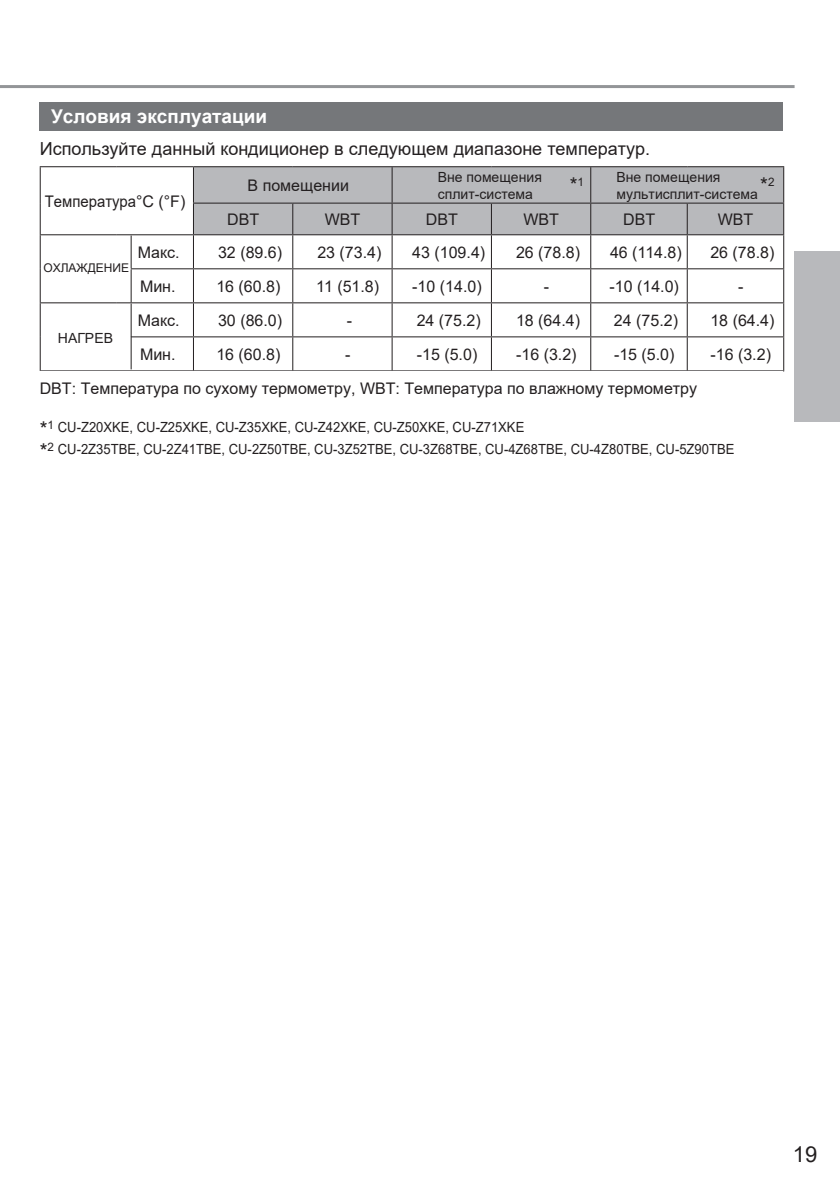
<style>
.page{position:relative;width:840px;height:1191px;background:#fff}
.page>*{position:absolute;margin:0;border:0;box-sizing:border-box;transform-origin:0 0}
.t1{font:22px "Arial";color:#231f20}
.t2{font:20px "Arial";color:#231f20}
.t3{font:700 19px "Arial";color:#fff}
.t4{font:18px "Arial";color:#231f20}
.t5{font:16px "Arial";color:#231f20}
.t6{font:16px "Arial";color:#231f20;scale:.93 1}
.t7{font:14px/22.4px "Arial";color:#231f20;scale:.93 1}
.t8{font:14px/16.8px "Arial";color:#231f20}
.t9{font:12px "Arial";color:#231f20}
.s1{font-size:20px}
</style>
<div class="page">
<hr style="left:0;top:85px;width:794px;height:3px;background:#939598">
<div style="left:794px;top:252px;width:45px;height:170px;background:#b8b9bc"></div>
<div style="left:40px;top:102px;width:742px;height:28px;background:#75777a"></div>
<svg style="left:41px;top:167px;width:741px;height:203px"></svg>
<div style="left:194px;top:167px;width:588px;height:67px;background:#b8b9bc"></div>
<hr style="left:40px;top:166px;width:77px;height:1px;background:#231f20">
<hr style="left:40px;top:167px;width:1px;height:36px;background:#231f20">
<hr style="left:117px;top:166px;width:76px;height:1px;background:#231f20">
<hr style="left:40px;top:203px;width:1px;height:31px;background:#231f20">
<hr style="left:193px;top:166px;width:99px;height:1px;background:#231f20">
<hr style="left:193px;top:167px;width:1px;height:36px;background:#231f20">
<hr style="left:292px;top:166px;width:199px;height:1px;background:#231f20">
<hr style="left:391px;top:167px;width:1px;height:36px;background:#231f20">
<hr style="left:491px;top:166px;width:195px;height:1px;background:#231f20">
<hr style="left:590px;top:167px;width:1px;height:36px;background:#231f20">
<hr style="left:686px;top:166px;width:97px;height:1px;background:#231f20">
<hr style="left:782px;top:167px;width:1px;height:36px;background:#231f20">
<hr style="left:193px;top:203px;width:99px;height:1px;background:#231f20">
<hr style="left:193px;top:204px;width:1px;height:30px;background:#231f20">
<hr style="left:292px;top:203px;width:100px;height:1px;background:#231f20">
<hr style="left:292px;top:204px;width:1px;height:30px;background:#231f20">
<hr style="left:392px;top:203px;width:99px;height:1px;background:#231f20">
<hr style="left:391px;top:204px;width:1px;height:30px;background:#231f20">
<hr style="left:491px;top:203px;width:99px;height:1px;background:#231f20">
<hr style="left:490px;top:204px;width:1px;height:30px;background:#231f20">
<hr style="left:590px;top:203px;width:96px;height:1px;background:#231f20">
<hr style="left:590px;top:204px;width:1px;height:30px;background:#231f20">
<hr style="left:686px;top:203px;width:97px;height:1px;background:#231f20">
<hr style="left:686px;top:204px;width:1px;height:30px;background:#231f20">
<hr style="left:782px;top:204px;width:1px;height:30px;background:#231f20">
<hr style="left:40px;top:234px;width:77px;height:1px;background:#231f20">
<hr style="left:40px;top:235px;width:1px;height:34px;background:#231f20">
<hr style="left:40px;top:269px;width:1px;height:33px;background:#231f20">
<hr style="left:40px;top:302px;width:77px;height:1px;background:#231f20">
<hr style="left:40px;top:303px;width:1px;height:34px;background:#231f20">
<hr style="left:40px;top:337px;width:1px;height:33px;background:#231f20">
<hr style="left:40px;top:370px;width:743px;height:1px;background:#231f20">
<hr style="left:117px;top:234px;width:76px;height:1px;background:#231f20">
<hr style="left:130px;top:235px;width:2px;height:33px;background:#231f20">
<hr style="left:193px;top:234px;width:99px;height:1px;background:#231f20">
<hr style="left:193px;top:235px;width:1px;height:33px;background:#231f20">
<hr style="left:292px;top:234px;width:100px;height:1px;background:#231f20">
<hr style="left:292px;top:235px;width:1px;height:33px;background:#231f20">
<hr style="left:392px;top:234px;width:99px;height:1px;background:#231f20">
<hr style="left:391px;top:235px;width:1px;height:33px;background:#231f20">
<hr style="left:491px;top:234px;width:99px;height:1px;background:#231f20">
<hr style="left:490px;top:235px;width:1px;height:33px;background:#231f20">
<hr style="left:590px;top:234px;width:96px;height:1px;background:#231f20">
<hr style="left:590px;top:235px;width:1px;height:33px;background:#231f20">
<hr style="left:686px;top:234px;width:97px;height:1px;background:#231f20">
<hr style="left:686px;top:235px;width:1px;height:33px;background:#231f20">
<hr style="left:782px;top:235px;width:1px;height:33px;background:#231f20">
<hr style="left:131px;top:268px;width:62px;height:1px;background:#231f20">
<hr style="left:130px;top:269px;width:2px;height:33px;background:#231f20">
<hr style="left:193px;top:268px;width:99px;height:1px;background:#231f20">
<hr style="left:193px;top:269px;width:1px;height:33px;background:#231f20">
<hr style="left:292px;top:268px;width:100px;height:1px;background:#231f20">
<hr style="left:292px;top:269px;width:1px;height:33px;background:#231f20">
<hr style="left:392px;top:268px;width:99px;height:1px;background:#231f20">
<hr style="left:391px;top:269px;width:1px;height:33px;background:#231f20">
<hr style="left:491px;top:268px;width:99px;height:1px;background:#231f20">
<hr style="left:490px;top:269px;width:1px;height:33px;background:#231f20">
<hr style="left:590px;top:268px;width:96px;height:1px;background:#231f20">
<hr style="left:590px;top:269px;width:1px;height:33px;background:#231f20">
<hr style="left:686px;top:268px;width:97px;height:1px;background:#231f20">
<hr style="left:686px;top:269px;width:1px;height:33px;background:#231f20">
<hr style="left:782px;top:269px;width:1px;height:33px;background:#231f20">
<hr style="left:117px;top:302px;width:76px;height:1px;background:#231f20">
<hr style="left:130px;top:303px;width:2px;height:34px;background:#231f20">
<hr style="left:193px;top:302px;width:99px;height:1px;background:#231f20">
<hr style="left:193px;top:303px;width:1px;height:33px;background:#231f20">
<hr style="left:292px;top:302px;width:100px;height:1px;background:#231f20">
<hr style="left:292px;top:303px;width:1px;height:33px;background:#231f20">
<hr style="left:392px;top:302px;width:99px;height:1px;background:#231f20">
<hr style="left:391px;top:303px;width:1px;height:33px;background:#231f20">
<hr style="left:491px;top:302px;width:99px;height:1px;background:#231f20">
<hr style="left:490px;top:303px;width:1px;height:33px;background:#231f20">
<hr style="left:590px;top:302px;width:96px;height:1px;background:#231f20">
<hr style="left:590px;top:303px;width:1px;height:33px;background:#231f20">
<hr style="left:686px;top:302px;width:97px;height:1px;background:#231f20">
<hr style="left:686px;top:303px;width:1px;height:33px;background:#231f20">
<hr style="left:782px;top:303px;width:1px;height:33px;background:#231f20">
<hr style="left:131px;top:336px;width:62px;height:1px;background:#231f20">
<hr style="left:130px;top:336px;width:2px;height:33px;background:#231f20">
<hr style="left:193px;top:336px;width:99px;height:1px;background:#231f20">
<hr style="left:193px;top:337px;width:1px;height:33px;background:#231f20">
<hr style="left:292px;top:336px;width:100px;height:1px;background:#231f20">
<hr style="left:292px;top:337px;width:1px;height:33px;background:#231f20">
<hr style="left:392px;top:336px;width:99px;height:1px;background:#231f20">
<hr style="left:391px;top:337px;width:1px;height:33px;background:#231f20">
<hr style="left:491px;top:336px;width:99px;height:1px;background:#231f20">
<hr style="left:490px;top:337px;width:1px;height:33px;background:#231f20">
<hr style="left:590px;top:336px;width:96px;height:1px;background:#231f20">
<hr style="left:590px;top:337px;width:1px;height:33px;background:#231f20">
<hr style="left:686px;top:336px;width:97px;height:1px;background:#231f20">
<hr style="left:686px;top:337px;width:1px;height:33px;background:#231f20">
<hr style="left:782px;top:337px;width:1px;height:33px;background:#231f20">
<p class="t3" style="left:51px;top:103px;width:217px">Условия эксплуатации</p>
<p class="t4" style="left:40px;top:136px;width:611px">Используйте данный кондиционер в следующем диапазоне температур.</p>
<p class="t6" style="left:45px;top:190px;width:152px">Температура °C (°F)</p>
<p class="t5" style="left:247px;top:174px;width:103px">В помещении</p>
<p class="t8" style="left:437px;top:169px;width:105px">Вне помещения сплит-система</p>
<p class="t2" style="left:569px;top:171px;width:16px">*<sup>1</sup></p>
<p class="t8" style="left:616px;top:169px;width:159px">Вне помещения мультисплит-система <sup>*</sup><sup>2</sup></p>
<p class="t5" style="left:227px;top:208px;width:33px">DBT</p>
<p class="t5" style="left:324px;top:208px;width:37px">WBT</p>
<p class="t5" style="left:425px;top:208px;width:33px">DBT</p>
<p class="t5" style="left:523px;top:208px;width:37px">WBT</p>
<p class="t5" style="left:622px;top:208px;width:33px">DBT</p>
<p class="t5" style="left:717px;top:208px;width:37px">WBT</p>
<p class="t9" style="left:43px;top:260px;width:87px">ОХЛАЖДЕНИЕ</p>
<p class="t5" style="left:138px;top:241px;width:43px">Макс.</p>
<p class="t5" style="left:218px;top:241px;width:66px">32 (89.6)</p>
<p class="t5" style="left:317px;top:241px;width:66px">23 (73.4)</p>
<p class="t5" style="left:412px;top:241px;width:74px">43 (109.4)</p>
<p class="t5" style="left:515px;top:241px;width:66px">26 (78.8)</p>
<p class="t5" style="left:609px;top:241px;width:73px">46 (114.8)</p>
<p class="t5" style="left:710px;top:241px;width:66px">26 (78.8)</p>
<p class="t5" style="left:140px;top:275px;width:37px">Мин.</p>
<p class="t5" style="left:216px;top:275px;width:66px">16 (60.8)</p>
<p class="t5" style="left:316px;top:275px;width:64px">11 (51.8)</p>
<p class="t5" style="left:412px;top:275px;width:71px">-10 (14.0)</p>
<p class="t5" style="left:543px;top:275px;width:7px">-</p>
<p class="t5" style="left:609px;top:275px;width:71px">-10 (14.0)</p>
<p class="t5" style="left:737px;top:275px;width:7px">-</p>
<p class="t5" style="left:138px;top:309px;width:43px">Макс.</p>
<p class="t5" style="left:218px;top:309px;width:66px">30 (86.0)</p>
<p class="t5" style="left:346px;top:309px;width:7px">-</p>
<p class="t5" style="left:416px;top:309px;width:66px">24 (75.2)</p>
<p class="t5" style="left:515px;top:309px;width:66px">18 (64.4)</p>
<p class="t5" style="left:613px;top:309px;width:66px">24 (75.2)</p>
<p class="t5" style="left:710px;top:309px;width:66px">18 (64.4)</p>
<p class="t5" style="left:140px;top:343px;width:37px">Мин.</p>
<p class="t5" style="left:216px;top:343px;width:66px">16 (60.8)</p>
<p class="t5" style="left:345px;top:343px;width:7px">-</p>
<p class="t5" style="left:416px;top:343px;width:62px">-15 (5.0)</p>
<p class="t5" style="left:516px;top:343px;width:62px">-16 (3.2)</p>
<p class="t5" style="left:613px;top:343px;width:62px">-15 (5.0)</p>
<p class="t5" style="left:710px;top:343px;width:62px">-16 (3.2)</p>
<p class="t5" style="left:40px;top:378px;width:658px">DBT: Температура по сухому термометру, WBT: Температура по влажному термометру</p>
<p class="t7" style="left:40px;top:415px;width:748px"><span class="s1">*</span><sup>1</sup> CU-Z20XKE, CU-Z25XKE, CU-Z35XKE, CU-Z42XKE, CU-Z50XKE, CU-Z71XKE<br><span class="s1">*</span><sup>2</sup> CU-2Z35TBE, CU-2Z41TBE, CU-2Z50TBE, CU-3Z52TBE, CU-3Z68TBE, CU-4Z68TBE, CU-4Z80TBE, CU-5Z90TBE</p>
<p class="t8" style="left:58px;top:329px;width:57px">НАГРЕВ</p>
<h1 class="t1" style="left:792px;top:1138px;width:26px">19</h1>
</div>
